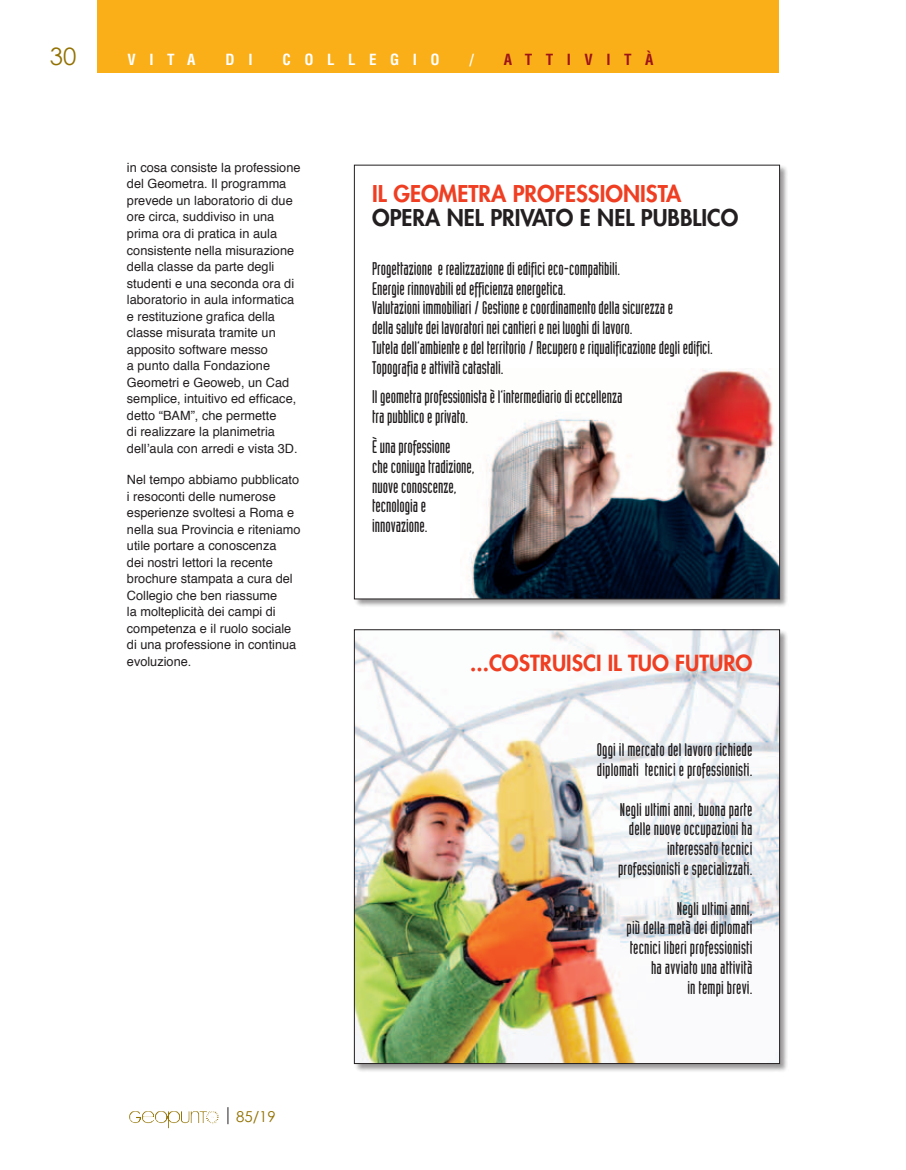
<style>
.page{position:relative;width:906px;height:1170px;background:#fff}
.page>*{position:absolute;margin:0;border:0;box-sizing:border-box;transform-origin:0 0}
.t1{font:24px "Century Gothic";color:#927100}
.t2{font:800 22.5px "Futura";color:#231f20}
.t3{font:800 22.5px "Futura";color:#ef3e22}
.t4{font:800 21.6px "Futura";color:#ef3e22}
.t5{font:18px/19.8px "Industria Solid";color:#231f20}
.t6{font:700 condensed 15px "Helvetica";color:#fff}
.t7{font:700 condensed 15px "Helvetica";color:#9c1418}
.t8{font:15px "Century Gothic";color:#927100}
.t9{font:12.75px/16.5px "Helvetica";color:#231f20}
</style>
<div class="page">
<svg style="left:227px;top:1107px;width:1px;height:17px"></svg>
<svg style="left:206px;top:1111px;width:10px;height:12px"></svg>
<div style="left:97px;top:0;width:681px;height:72px;background:#faaf18"></div>
<div style="left:354px;top:629px;width:434px;height:443px;background:#231f20;opacity:.46"></div>
<img style="left:356px;top:631px;width:421px;height:430px">
<div style="left:354px;top:165px;width:434px;height:442px;background:#231f20;opacity:.46"></div>
<div style="left:354px;top:165px;width:425px;height:434px;background:#fff"></div>
<img style="left:469px;top:369px;width:308px;height:228px">
<h1 class="t1" style="left:50px;top:41px;width:28px">30</h1>
<p class="t6" style="left:128px;top:50px;width:18px">VITA</p>
<p class="t6" style="left:226px;top:50px;width:14px">DI</p>
<p class="t6" style="left:282px;top:50px;width:21px">COLLEGIO</p>
<p class="t6" style="left:469px;top:50px;width:6px">/</p>
<p class="t7" style="left:504px;top:50px;width:20px">ATTIVIT</p>
<p class="t7" style="left:645px;top:50px;width:10px">À</p>
<p class="t9" style="left:127px;top:160px;width:175px">in cosa consiste la professione del Geometra. Il programma prevede un laboratorio di due ore circa, suddiviso in una prima ora di pratica in aula consistente nella misurazione della classe da parte degli studenti e una seconda ora di laboratorio in aula informatica e restituzione grafica della classe misurata tramite un apposito software messo<br>a punto dalla Fondazione<br>Geometri e Geoweb, un Cad semplice, intuitivo ed efficace, detto “BAM”, che permette<br>di realizzare la planimetria dell’aula con arredi e vista 3D.</p>
<p class="t9" style="left:127px;top:471px;width:175px">Nel tempo abbiamo pubblicato i resoconti delle numerose esperienze svoltesi a Roma e nella sua Provincia e riteniamo utile portare a conoscenza<br>dei nostri lettori la recente brochure stampata a cura del<br>Collegio che ben riassume<br>la molteplicità dei campi di competenza e il ruolo sociale di una professione in continua evoluzione.</p>
<p class="t8" style="left:236px;top:1106px;width:41px">85/19</p>
<h2 class="t3" style="left:372px;top:178px;width:311px">IL GEOMETRA PROFESSIONISTA</h2>
<h2 class="t2" style="left:372px;top:203px;width:368px">OPERA NEL PRIVATO E NEL PUBBLICO</h2>
<p class="t5" style="left:372px;top:258px;width:342px">Progettazione erealizzazionediedificieco-compatibili.<br>Energierinnovabiliedefficienzaenergetica.<br>Valutazioni immobiliari/Gestioneecoordinamentodellasicurezzae dellasalutedei lavoratorineicantierienei luoghidi lavoro.<br>Tuteladell’ambienteedel territorio/Recuperoeriqualificazionedegliedifici.<br>Topografiaeattivitàcatastali.</p>
<h3 class="t5" style="left:372px;top:387px;width:252px">Ilgeometraprofessionistaèl’intermediariodieccellenza trapubblicoeprivato.</h3>
<h3 class="t5" style="left:372px;top:436px;width:104px">Èunaprofessione checoniugatradizione, nuoveconoscenze, tecnologiae innovazione.</h3>
<h3 class="t4" style="left:470px;top:648px;width:284px">...COSTRUISCI IL TUO FUTURO</h3>
<h3 class="t5" style="left:596px;top:739px;width:157px">Oggi il mercato del lavoro richiede diplomati tecnici e professionisti.</h3>
<h3 class="t5" style="left:618px;top:799px;width:136px;text-align:right">Negli ultimi anni, buona parte delle nuove occupazioni ha interessato tecnici professionisti e specializzati.</h3>
<h3 class="t5" style="left:626px;top:898px;width:127px;text-align:right">Negli ultimi anni,<br>più della metà dei diplomati tecnici liberi professionisti ha avviato una attività<br>in tempi brevi.</h3>
</div>
